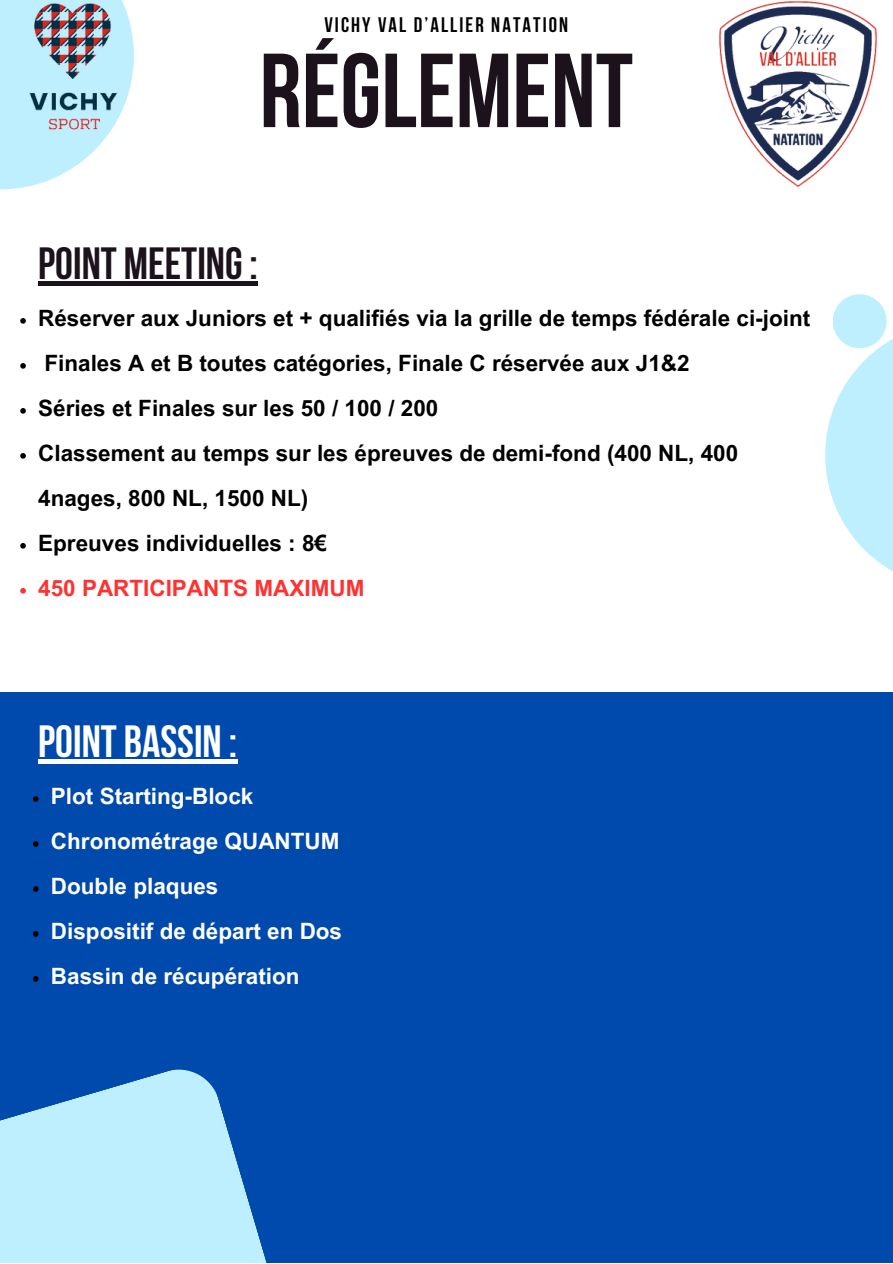
<style>
.page{position:relative;width:893px;height:1264px;background:#fff}
.page>*{position:absolute;margin:0;border:0;box-sizing:border-box;transform-origin:0 0}
.t1{font:700 104.85px "Bebas Neue";color:#1c121c}
.t2{font:700 45px "Bebas Neue";color:#1c121c}
.t3{font:700 45px "Bebas Neue";color:#fff}
.t4{font:700 22.5px/45px "Arial MT Pro";color:#000}
.t5{font:700 22.5px "Arial MT Pro";color:#fff}
.t6{font:700 22.5px "Arial MT Pro";color:#ff3131}
.t7{font:700 21px "Bebas Neue";letter-spacing:.1em;color:#000}
</style>
<div class="page">
<div style="left:0;top:692px;width:892px;height:570px;background:#004aad"></div>
<svg style="left:0;top:134px;width:109px;height:55px;fill:#bdefff"></svg>
<img style="left:719px;top:1px;width:158px;height:186px">
<img style="left:0;top:0;width:134px;height:134px">
<svg style="left:0;top:1069px;width:266px;height:193px;fill:#bdefff"></svg>
<svg style="left:825px;top:321px;width:67px;height:250px;fill:#bdefff"></svg>
<div style="left:832px;top:294px;width:54px;height:54px;background:#bdefff;border-radius:50%"></div>
<svg style="left:20px;top:318px;width:6px;height:6px"></svg>
<svg style="left:20px;top:363px;width:6px;height:6px"></svg>
<svg style="left:20px;top:408px;width:6px;height:5px"></svg>
<svg style="left:20px;top:453px;width:6px;height:5px"></svg>
<svg style="left:20px;top:543px;width:6px;height:5px"></svg>
<svg style="left:20px;top:588px;width:6px;height:5px"></svg>
<hr style="left:38px;top:281px;width:220px;height:4px;background:#1c121c">
<hr style="left:38px;top:759px;width:199px;height:4px;background:#fff">
<svg style="left:33px;top:796px;width:6px;height:5px"></svg>
<svg style="left:33px;top:841px;width:6px;height:5px"></svg>
<svg style="left:33px;top:886px;width:6px;height:5px"></svg>
<svg style="left:33px;top:931px;width:6px;height:5px"></svg>
<svg style="left:33px;top:976px;width:6px;height:5px"></svg>
<p class="t7" style="left:324px;top:16px;width:245px">VICHY VAL D’ALLIER NATATION</p>
<p class="t1" style="left:259px;top:48px;width:375px">RÉGLEMENT</p>
<p class="t2" style="left:38px;top:245px;width:221px">POINT MEETING:</p>
<p class="t4" style="left:38px;top:298px;width:773px">Réserver aux Juniors et + qualifiés via la grille de temps fédérale ci-joint</p>
<p class="t4" style="left:44px;top:343px;width:646px">Finales A et B toutes catégories, Finale C réservée aux J1&amp;2</p>
<p class="t4" style="left:38px;top:388px;width:401px">Séries et Finales sur les 50 / 100 / 200</p>
<p class="t4" style="left:38px;top:433px;width:701px">Classement au temps sur les épreuves de demi-fond (400 NL, 400<br>4nages, 800 NL, 1500 NL)</p>
<p class="t4" style="left:38px;top:523px;width:290px">Epreuves individuelles : 8€</p>
<p class="t6" style="left:38px;top:579px;width:327px">450 PARTICIPANTS MAXIMUM</p>
<p class="t3" style="left:38px;top:723px;width:200px">POINT BASSIN :</p>
<p class="t5" style="left:51px;top:787px;width:204px">Plot Starting-Block</p>
<p class="t5" style="left:51px;top:832px;width:290px">Chronométrage QUANTUM</p>
<p class="t5" style="left:51px;top:877px;width:169px">Double plaques</p>
<p class="t5" style="left:51px;top:922px;width:293px">Dispositif de départ en Dos</p>
<p class="t5" style="left:51px;top:967px;width:250px">Bassin de récupération</p>
</div>
